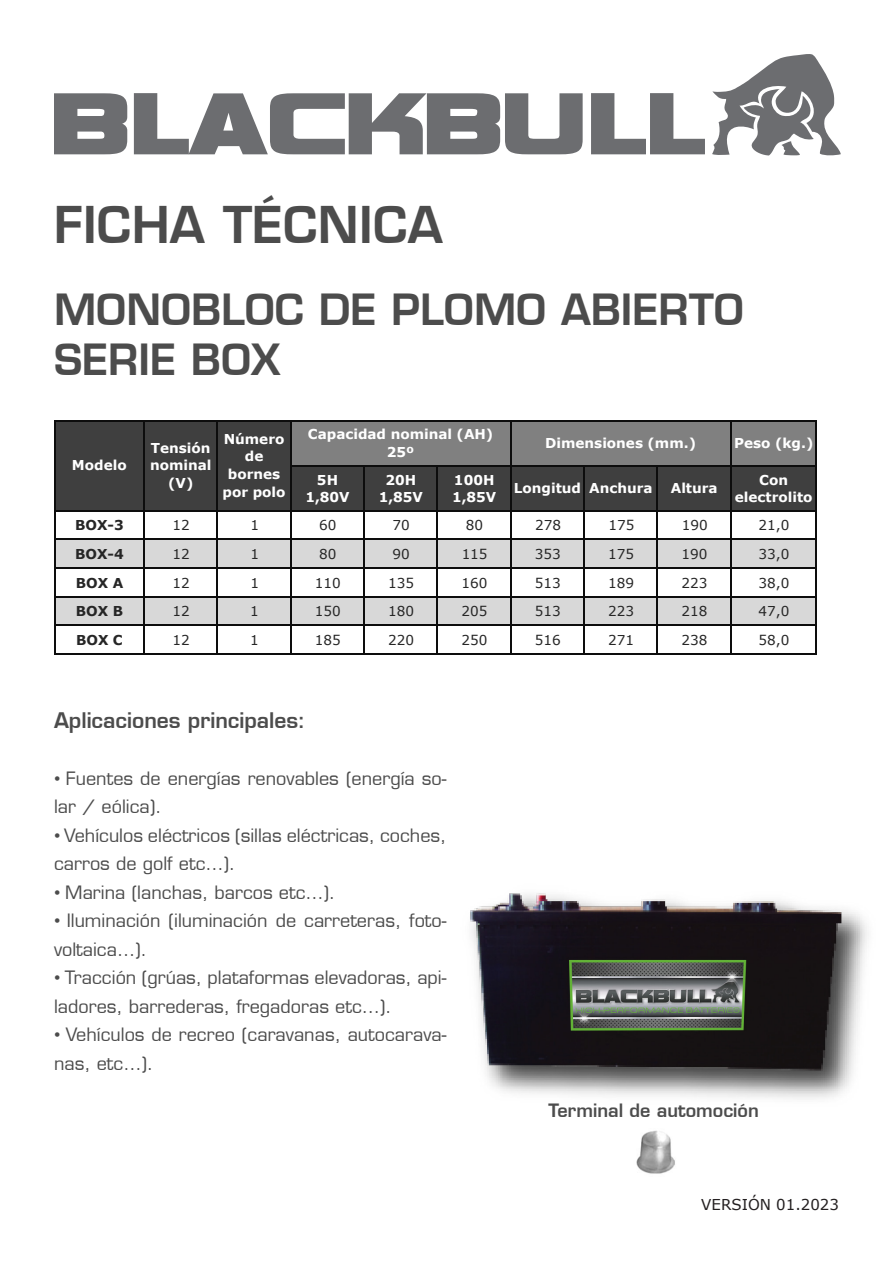
<style>
.page{position:relative;width:893px;height:1263px;background:#fff}
.page>*{position:absolute;margin:0;border:0;box-sizing:border-box;transform-origin:0 0}
.t1{font:600 49.5px "Eurostile LT";letter-spacing:.005em;color:#4c4c4c}
.t2{font:600 42px "Eurostile LT";color:#4c4c4c}
.t3{font:600 21px "Eurostile LT";color:#4c4c4c}
.t4{font:18px/28.5px "Eurostile LT";color:#4c4c4c}
.t5{font:600 18px "Eurostile LT";color:#4c4c4c}
.t6{font:15px "Verdana";color:#231f20}
.t7{font:700 13.65px/17.7px "Verdana";color:#fff;text-align:center}
.t8{font:13.65px "Verdana";color:#262626}
.t9{font:700 13.65px "Verdana";color:#262626}
.s1{font-family:"Arial"}
</style>
<div class="page">
<img style="left:470px;top:893px;width:397px;height:206px">
<div style="left:55px;top:421px;width:236px;height:45px;background:#3f3f3f"></div>
<div style="left:291px;top:421px;width:525px;height:45px;background:#808080"></div>
<div style="left:55px;top:465px;width:761px;height:46px;background:#3f3f3f"></div>
<div style="left:55px;top:539px;width:676px;height:29px;background:#d8d8d8"></div>
<div style="left:731px;top:539px;width:85px;height:29px;background:#d8d8d8"></div>
<div style="left:55px;top:597px;width:761px;height:28px;background:#d8d8d8"></div>
<hr style="left:54px;top:420px;width:1px;height:235px;background:#0d0d0d">
<hr style="left:143px;top:421px;width:2px;height:234px;background:#0d0d0d">
<hr style="left:217px;top:421px;width:1px;height:234px;background:#0d0d0d">
<hr style="left:290px;top:421px;width:1px;height:234px;background:#0d0d0d">
<hr style="left:510px;top:421px;width:1px;height:234px;background:#0d0d0d">
<hr style="left:730px;top:421px;width:1px;height:234px;background:#0d0d0d">
<hr style="left:816px;top:421px;width:1px;height:234px;background:#0d0d0d">
<hr style="left:363px;top:466px;width:2px;height:189px;background:#0d0d0d">
<hr style="left:437px;top:466px;width:1px;height:189px;background:#0d0d0d">
<hr style="left:583px;top:466px;width:2px;height:189px;background:#0d0d0d">
<hr style="left:657px;top:466px;width:1px;height:189px;background:#0d0d0d">
<hr style="left:55px;top:420px;width:762px;height:1px;background:#0d0d0d">
<hr style="left:291px;top:465px;width:526px;height:1px;background:#0d0d0d">
<hr style="left:55px;top:510px;width:762px;height:1px;background:#0d0d0d">
<hr style="left:55px;top:538px;width:762px;height:2px;background:#0d0d0d">
<hr style="left:55px;top:567px;width:762px;height:2px;background:#0d0d0d">
<hr style="left:55px;top:596px;width:762px;height:1px;background:#0d0d0d">
<hr style="left:55px;top:625px;width:762px;height:1px;background:#0d0d0d">
<hr style="left:55px;top:653px;width:762px;height:2px;background:#0d0d0d">
<img style="left:636px;top:1130px;width:39px;height:44px">
<svg style="left:54px;top:93px;width:73px;height:61px;background:#7c7d7f"></svg>
<svg style="left:134px;top:93px;width:449px;height:61px"></svg>
<svg style="left:591px;top:93px;width:114px;height:61px"></svg>
<svg style="left:712px;top:54px;width:129px;height:102px"></svg>
<p class="t1" style="left:54px;top:194px;width:390px">FICHA TÉCNICA</p>
<p class="t2" style="left:54px;top:283px;width:691px">MONOBLOC DE PLOMO ABIERTO</p>
<p class="t2" style="left:54px;top:334px;width:228px">SERIE BOX</p>
<p class="t7" style="left:72px;top:456px;width:56px">Modelo</p>
<p class="t7" style="left:150px;top:438px;width:63px">Tensión nominal (V)</p>
<p class="t7" style="left:222px;top:430px;width:64px">Número de bornes por polo</p>
<p class="t7" style="left:308px;top:425px;width:187px">Capacidad nominal (AH)<br>25º</p>
<p class="t7" style="left:545px;top:434px;width:152px">Dimensiones (mm.)</p>
<p class="t7" style="left:734px;top:434px;width:81px">Peso (kg.)</p>
<p class="t7" style="left:305px;top:470px;width:46px">5H<br>1,80V</p>
<p class="t7" style="left:379px;top:470px;width:46px">20H<br>1,85V</p>
<p class="t7" style="left:452px;top:470px;width:46px;text-align:left">100H<br>1,85V</p>
<p class="t7" style="left:514px;top:479px;width:140px">Longitud Anchura</p>
<p class="t7" style="left:671px;top:479px;width:48px">Altura</p>
<p class="t7" style="left:735px;top:470px;width:79px">Con electrolito</p>
<p class="t9" style="left:75px;top:515px;width:50px">BOX-3</p>
<p class="t8" style="left:173px;top:516px;width:19px">12</p>
<p class="t8" style="left:250px;top:516px;width:10px">1</p>
<p class="t8" style="left:319px;top:516px;width:19px">60</p>
<p class="t8" style="left:393px;top:516px;width:19px">70</p>
<p class="t8" style="left:466px;top:516px;width:19px">80</p>
<p class="t8" style="left:535px;top:516px;width:27px">278</p>
<p class="t8" style="left:608px;top:516px;width:27px">175</p>
<p class="t8" style="left:682px;top:516px;width:27px">190</p>
<p class="t8" style="left:759px;top:516px;width:32px">21,0</p>
<p class="t9" style="left:75px;top:544px;width:50px">BOX-4</p>
<p class="t8" style="left:173px;top:544px;width:19px">12</p>
<p class="t8" style="left:250px;top:544px;width:10px">1</p>
<p class="t8" style="left:319px;top:544px;width:19px">80</p>
<p class="t8" style="left:393px;top:544px;width:19px">90</p>
<p class="t8" style="left:462px;top:544px;width:27px">115</p>
<p class="t8" style="left:535px;top:544px;width:27px">353</p>
<p class="t8" style="left:608px;top:544px;width:27px">175</p>
<p class="t8" style="left:682px;top:544px;width:27px">190</p>
<p class="t8" style="left:759px;top:544px;width:32px">33,0</p>
<p class="t9" style="left:76px;top:573px;width:49px">BOX A</p>
<p class="t8" style="left:173px;top:573px;width:19px">12</p>
<p class="t8" style="left:250px;top:573px;width:10px">1</p>
<p class="t8" style="left:315px;top:573px;width:27px">110</p>
<p class="t8" style="left:388px;top:573px;width:27px">135</p>
<p class="t8" style="left:462px;top:573px;width:27px">160</p>
<p class="t8" style="left:535px;top:573px;width:27px">513</p>
<p class="t8" style="left:608px;top:573px;width:27px">189</p>
<p class="t8" style="left:682px;top:573px;width:27px">223</p>
<p class="t8" style="left:758px;top:573px;width:32px">38,0</p>
<p class="t9" style="left:76px;top:602px;width:49px">BOX B</p>
<p class="t8" style="left:173px;top:602px;width:19px">12</p>
<p class="t8" style="left:250px;top:602px;width:10px">1</p>
<p class="t8" style="left:315px;top:602px;width:27px">150</p>
<p class="t8" style="left:388px;top:602px;width:27px">180</p>
<p class="t8" style="left:462px;top:602px;width:27px">205</p>
<p class="t8" style="left:535px;top:602px;width:27px">513</p>
<p class="t8" style="left:608px;top:602px;width:27px">223</p>
<p class="t8" style="left:682px;top:602px;width:27px">218</p>
<p class="t8" style="left:758px;top:602px;width:32px">47,0</p>
<p class="t9" style="left:76px;top:630px;width:48px">BOX C</p>
<p class="t8" style="left:173px;top:631px;width:19px">12</p>
<p class="t8" style="left:250px;top:631px;width:10px">1</p>
<p class="t8" style="left:315px;top:631px;width:27px">185</p>
<p class="t8" style="left:388px;top:631px;width:27px">220</p>
<p class="t8" style="left:462px;top:631px;width:27px">250</p>
<p class="t8" style="left:535px;top:631px;width:27px">516</p>
<p class="t8" style="left:608px;top:631px;width:27px">271</p>
<p class="t8" style="left:682px;top:631px;width:27px">238</p>
<p class="t8" style="left:758px;top:631px;width:32px">58,0</p>
<p class="t3" style="left:54px;top:707px;width:253px">Aplicaciones principales:</p>
<p class="t4" style="left:54px;top:764px;width:394px"><span class="s1">•</span> Fuentes de energías renovables (energía so&shy;lar / eólica).</p>
<p class="t4" style="left:54px;top:821px;width:394px"><span class="s1">•</span> Vehículos eléctricos (sillas eléctricas, coches, carros de golf etc…).</p>
<p class="t4" style="left:54px;top:878px;width:283px"><span class="s1">•</span> Marina (lanchas, barcos etc…).</p>
<p class="t4" style="left:54px;top:906px;width:394px"><span class="s1">•</span> Iluminación (iluminación de carreteras, foto&shy;voltaica…).</p>
<p class="t4" style="left:54px;top:963px;width:394px"><span class="s1">•</span> Tracción (grúas, plataformas elevadoras, api&shy;ladores, barrederas, fregadoras etc…).</p>
<p class="t4" style="left:54px;top:1020px;width:394px"><span class="s1">•</span> Vehículos de recreo (caravanas, autocarava&shy;nas, etc…).</p>
<p class="t5" style="left:549px;top:1099px;width:212px">Terminal de automoción</p>
<p class="t6" style="left:701px;top:1194px;width:139px">VERSIÓN 01.2023</p>
</div>
